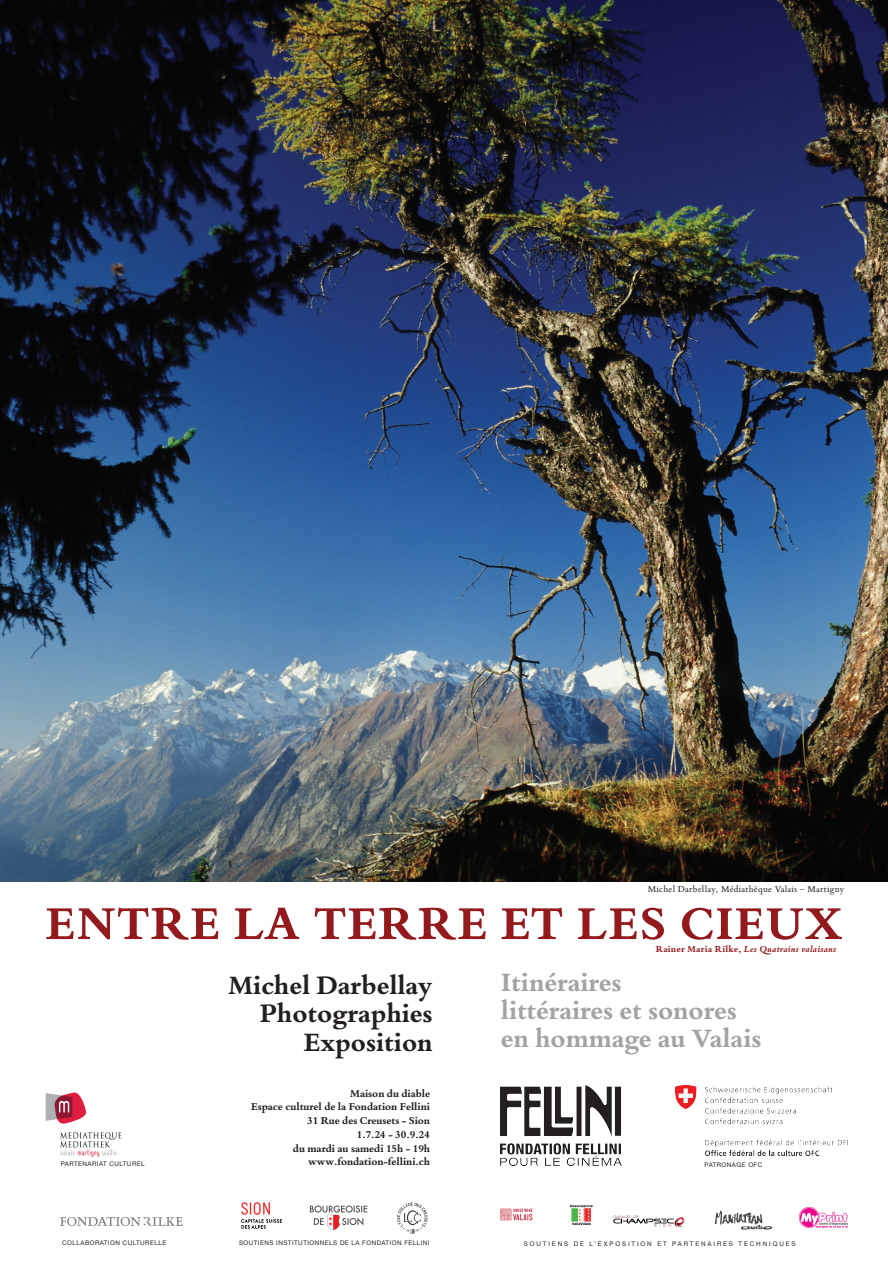
<style>
.page{position:relative;width:888px;height:1270px;background:#fff}
.page>*{position:absolute;margin:0;border:0;box-sizing:border-box;transform-origin:0 0}
.t1{font:700 50.4px "Bembo Book MT Pro";letter-spacing:.025em;color:#93191d}
.t2{font:700 28.35px/28.3px "Bembo Book MT Pro";color:#a1a3a6}
.t3{font:700 28.35px/28.3px "Bembo Book MT Pro";color:#231f20;text-align:right}
.t4{font:700 11.27px/13.8px "Bembo Book MT Pro";color:#231f20;text-align:right}
.t5{font:9.73px "Bembo Book MT Pro";letter-spacing:.025em;color:#231f20}
.t6{font:italic 700 9.73px "Bembo Book MT Pro";letter-spacing:.025em;color:#93191d}
.t7{font:6.3px "Helvetica Neue";letter-spacing:.075em;color:#231f20}
.t8{font:6.3px "Helvetica Neue";letter-spacing:.3em;color:#231f20}
.s1{font-style:normal}
</style>
<div class="page">
<img style="left:676px;top:1086px;width:172px;height:69px">
<img style="left:0;top:0;width:888px;height:882px">
<img style="left:45px;top:1092px;width:77px;height:65px">
<img style="left:501px;top:1086px;width:120px;height:79px">
<img style="left:60px;top:1217px;width:122px;height:9px">
<img style="left:241px;top:1202px;width:41px;height:27px">
<img style="left:309px;top:1205px;width:59px;height:25px">
<img style="left:397px;top:1202px;width:31px;height:32px">
<img style="left:501px;top:1208px;width:32px;height:13px">
<img style="left:569px;top:1204px;width:24px;height:21px">
<svg style="left:613px;top:1216px;width:72px;height:11px"></svg>
<img style="left:714px;top:1210px;width:59px;height:20px">
<img style="left:799px;top:1208px;width:49px;height:20px">
<p class="t5" style="left:648px;top:882px;width:198px">Michel Darbellay, Médiathèque Valais – Martigny</p>
<h1 class="t1" style="left:46px;top:890px;width:798px">ENTRE LA TERRE ET LES CIEUX</h1>
<h2 class="t3" style="left:228px;top:970px;width:206px">Michel Darbellay<br>Photographies<br>Exposition</h2>
<h2 class="t2" style="left:501px;top:966px;width:262px">Itinéraires<br>littéraires et sonores en hommage au Valais</h2>
<p class="t4" style="left:251px;top:1086px;width:180px">Maison du diable<br>Espace culturel de la Fondation Fellini<br>31 Rue des Creusets - Sion<br>1.7.24 - 30.9.24<br>du mardi au samedi 15h - 19h www.fondation-fellini.ch</p>
<p class="t7" style="left:705px;top:1160px;width:59px">PATRONAGE OFC</p>
<p class="t6" style="left:656px;top:943px;width:182px"><span class="s1">Rainer Maria Rilke,</span> Les Quatrains valaisans</p>
<p class="t7" style="left:61px;top:1159px;width:85px">PARTENARIAT CULTUREL</p>
<p class="t7" style="left:62px;top:1238px;width:106px">COLLABORATION CULTURELLE</p>
<p class="t7" style="left:239px;top:1238px;width:192px">SOUTIENS INSTITUTIONNELS DE LA FONDATION FELLINI</p>
<p class="t8" style="left:524px;top:1239px;width:273px">SOUTIENS DE L’EXPOSITION ET PARTENAIRES TECHNIQUES</p>
</div>
